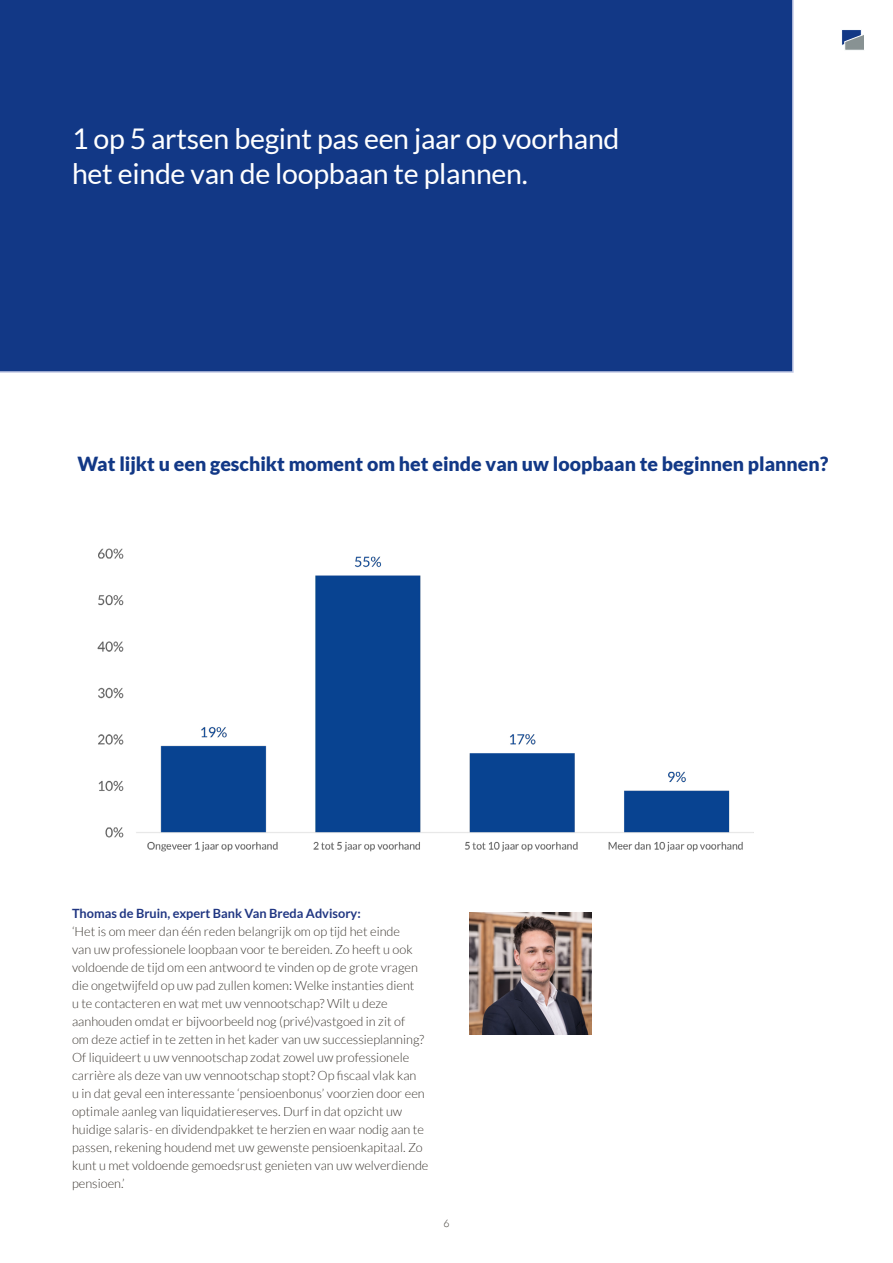
<style>
.page{position:relative;width:893px;height:1263px;background:#fff}
.page>*{position:absolute;margin:0;border:0;box-sizing:border-box;transform-origin:0 0}
.t1{font:28.5px/34.5px "Lato";letter-spacing:-.01em;color:#fff}
.t2{font:900 19.5px "Lato";color:#123886}
.t3{font:300 12.75px/18px "Lato";color:#3c3731}
.t4{font:700 12.75px "Lato";color:#203682}
.t5{font:300 10.5px "Lato";color:#3c3831}
</style>
<div class="page">
<svg style="left:842px;top:30px;width:22px;height:20px"></svg>
<img style="left:97px;top:548px;width:657px;height:304px">
<div style="left:0;top:0;width:794px;height:373px;background:#123886"></div>
<img style="left:469px;top:912px;width:122px;height:122px">
<h1 class="t1" style="left:72px;top:122px;width:549px">1 op 5 artsen begint pas een jaar op voorhand het einde van de loopbaan te plannen.</h1>
<h2 class="t2" style="left:77px;top:452px;width:752px">Wat lijkt u een geschikt moment om het einde van uw loopbaan te beginnen plannen?</h2>
<p class="t4" style="left:72px;top:906px;width:290px">Thomas de Bruin, expert Bank Van Breda Advisory:</p>
<p class="t3" style="left:72px;top:922px;width:358px">‘Het is om meer dan één reden belangrijk om op tijd het einde<br>van uw professionele loopbaan voor te bereiden. Zo heeft u ook voldoende de tijd om een antwoord te vinden op de grote vragen die ongetwijfeld op uw pad zullen komen: Welke instanties dient<br>u te contacteren en wat met uw vennootschap? Wilt u deze aanhouden omdat er bijvoorbeeld nog (privé)vastgoed in zit of<br>om deze actief in te zetten in het kader van uw successieplanning?<br>Of liquideert u uw vennootschap zodat zowel uw professionele carrière als deze van uw vennootschap stopt? Op fiscaal vlak kan<br>u in dat geval een interessante ‘pensioenbonus’ voorzien door een optimale aanleg van liquidatiereserves. Durf in dat opzicht uw huidige salaris- en dividendpakket te herzien en waar nodig aan te passen, rekening houdend met uw gewenste pensioenkapitaal. Zo kunt u met voldoende gemoedsrust genieten van uw welverdiende pensioen.’</p>
<p class="t5" style="left:443px;top:1217px;width:8px">6</p>
</div>
